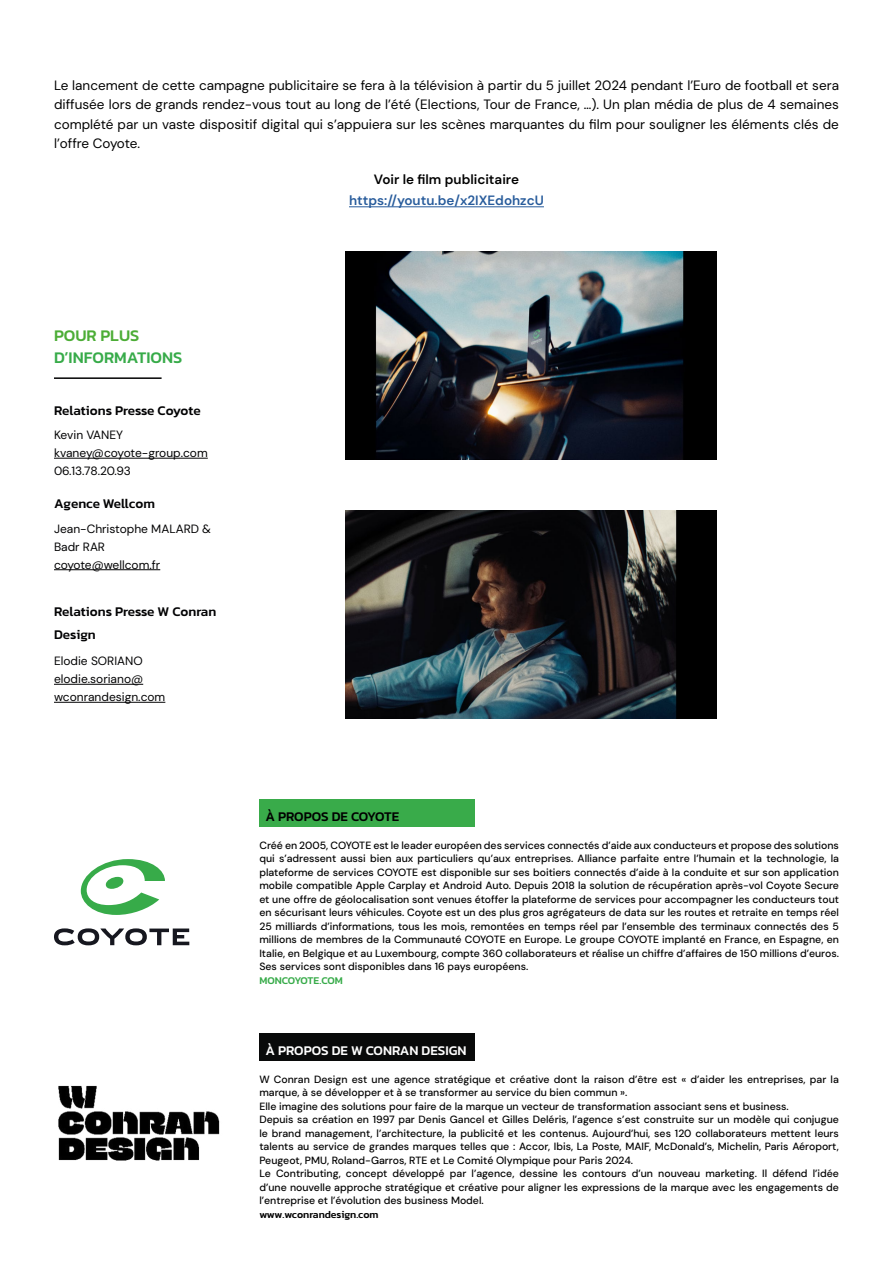
<style>
.page{position:relative;width:893px;height:1263px;background:#fff}
.page>*{position:absolute;margin:0;border:0;box-sizing:border-box;transform-origin:0 0}
.t1{font:500 16.5px "Kanit";color:#37ab49}
.t2{font:500 16.5px "Kanit";color:#4cad36}
.t3{font:13.5px/19.5px "DM Sans 18 pt";color:#000;text-align:justify}
.t4{font:500 13.5px/22.5px "Kanit";color:#020203}
.t5{font:600 13.5px "DM Sans 18 pt";color:#275b9b}
.t6{font:500 13.5px "Kanit";color:#fff}
.t7{font:600 13.5px "DM Sans 18 pt";color:#000}
.t8{font:500 13.5px "Kanit";color:#000}
.t9{font:12px/18px "DM Sans 18 pt";color:#020203}
.t10{font:500 10.5px/13.5px "DM Sans 18 pt";color:#000;text-align:justify}
.t11{font:500 10.5px "Kanit";letter-spacing:-.005em;color:#000}
.t12{font:500 10.5px "Kanit";letter-spacing:-.01em;color:#37ab49}
</style>
<div class="page">
<hr style="left:54px;top:458px;width:154px;height:1px;background:#020203">
<hr style="left:54px;top:569px;width:106px;height:1px;background:#020203">
<hr style="left:54px;top:377px;width:108px;height:2px;background:#020203">
<div style="left:259px;top:800px;width:216px;height:27px;background:#39ab4a"></div>
<svg style="left:81px;top:859px;width:84px;height:56px"></svg>
<svg style="left:54px;top:928px;width:135px;height:17px"></svg>
<div style="left:259px;top:1034px;width:216px;height:27px;background:#090a0a"></div>
<img style="left:58px;top:1085px;width:162px;height:76px">
<hr style="left:349px;top:206px;width:195px;height:1px;background:#275b9b">
<img style="left:346px;top:251px;width:370px;height:208px">
<img style="left:346px;top:510px;width:370px;height:209px">
<hr style="left:54px;top:684px;width:89px;height:1px;background:#020203">
<hr style="left:54px;top:702px;width:111px;height:1px;background:#020203">
<p class="t3" style="left:54px;top:75px;width:786px">Le lancement de cette campagne publicitaire se fera à la télévision à partir du 5 juillet 2024 pendant l’Euro de football et sera diffusée lors de grands rendez-vous tout au long de l’été (Elections, Tour de France, …). Un plan média de plus de 4 semaines complété par un vaste dispositif digital qui s’appuiera sur les scènes marquantes du film pour souligner les éléments clés de l’offre Coyote.</p>
<p class="t7" style="left:374px;top:171px;width:147px">Voir le film publicitaire</p>
<p class="t5" style="left:349px;top:192px;width:196px">https://youtu.be/x2IXEdohzcU</p>
<h1 class="t2" style="left:54px;top:323px;width:87px">POUR PLUS</h1>
<h1 class="t1" style="left:54px;top:345px;width:130px">D’INFORMATIONS</h1>
<p class="t4" style="left:54px;top:399px;width:148px">Relations Presse Coyote</p>
<p class="t9" style="left:54px;top:426px;width:155px">Kevin VANEY kvaney@coyote-group.com<br>06.13.78.20.93</p>
<p class="t4" style="left:54px;top:492px;width:102px">Agence Wellcom</p>
<p class="t9" style="left:54px;top:519px;width:159px">Jean-Christophe MALARD &amp;<br>Badr RAR coyote@wellcom.fr</p>
<p class="t4" style="left:54px;top:600px;width:164px">Relations Presse W Conran<br>Design</p>
<p class="t9" style="left:54px;top:652px;width:113px">Elodie SORIANO elodie.soriano@ wconrandesign.com</p>
<p class="t8" style="left:265px;top:806px;width:135px">À PROPOS DE COYOTE</p>
<p class="t10" style="left:259px;top:838px;width:581px">Créé en 2005, COYOTE est le leader européen des services connectés d’aide aux conducteurs et propose des solutions qui s’adressent aussi bien aux particuliers qu’aux entreprises. Alliance parfaite entre l’humain et la technologie, la plateforme de services COYOTE est disponible sur ses boitiers connectés d’aide à la conduite et sur son application mobile compatible Apple Carplay et Android Auto. Depuis 2018 la solution de récupération après-vol Coyote Secure et une offre de géolocalisation sont venues étoffer la plateforme de services pour accompagner les conducteurs tout en sécurisant leurs véhicules. Coyote est un des plus gros agrégateurs de data sur les routes et retraite en temps réel 25 milliards d’informations, tous les mois, remontées en temps réel par l’ensemble des terminaux connectés des 5 millions de membres de la Communauté COYOTE en Europe. Le groupe COYOTE implanté en France, en Espagne, en Italie, en Belgique et au Luxembourg, compte 360 collaborateurs et réalise un chiffre d’affaires de 150 millions d’euros.<br>Ses services sont disponibles dans 16 pays européens.</p>
<p class="t12" style="left:259px;top:972px;width:85px">MONCOYOTE.COM</p>
<p class="t6" style="left:265px;top:1040px;width:203px">À PROPOS DE W CONRAN DESIGN</p>
<p class="t10" style="left:259px;top:1072px;width:581px;text-align:left">W Conran Design est une agence stratégique et créative dont la raison d’être est « d’aider les entreprises, par la marque, à se développer et à se transformer au service du bien commun ».<br>Elle imagine des solutions pour faire de la marque un vecteur de transformation associant sens et business.<br>Depuis sa création en 1997 par Denis Gancel et Gilles Deléris, l’agence s’est construite sur un modèle qui conjugue le brand management, l’architecture, la publicité et les contenus. Aujourd’hui, ses 120 collaborateurs mettent leurs talents au service de grandes marques telles que : Accor, Ibis, La Poste, MAIF, McDonald’s, Michelin, Paris Aéroport, Peugeot, PMU, Roland-Garros, RTE et Le Comité Olympique pour Paris 2024.<br>Le Contributing, concept développé par l’agence, dessine les contours d’un nouveau marketing. Il défend l’idée d’une nouvelle approche stratégique et créative pour aligner les expressions de la marque avec les engagements de l’entreprise et l’évolution des business Model.</p>
<p class="t11" style="left:259px;top:1206px;width:121px">www.wconrandesign.com</p>
</div>
